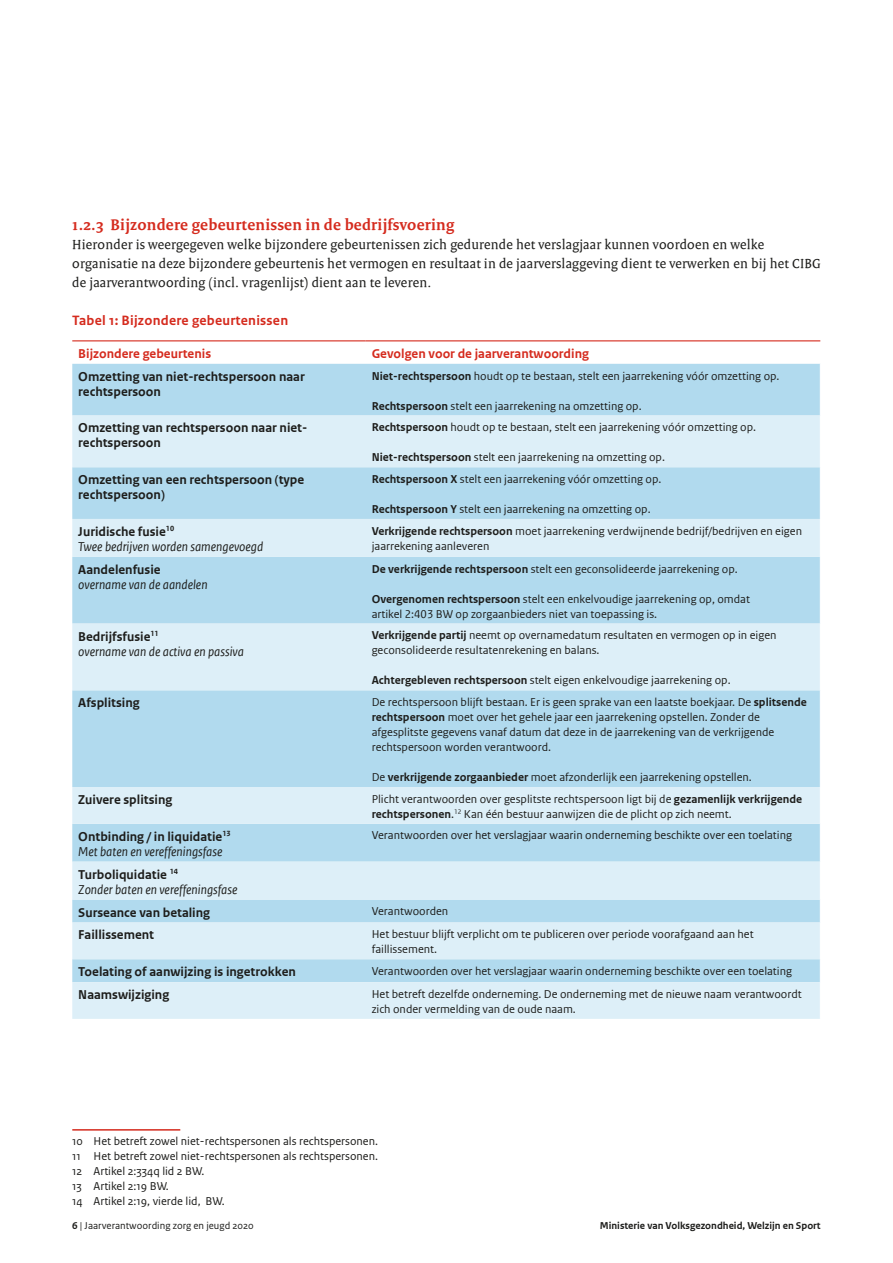
<style>
.page{position:relative;width:893px;height:1263px;background:#fff}
.page>*{position:absolute;margin:0;border:0;box-sizing:border-box;transform-origin:0 0}
.t1{font:700 16.5px "Rijksoverheid Serif";letter-spacing:.015em;color:#d52b1e}
.t2{font:14.25px/19.2px "Rijksoverheid Serif Web";letter-spacing:.015em;color:#1d1d1b}
.t3{font:700 14.25px "Rijksoverheid Sans Text";letter-spacing:.015em;color:#d52b1e}
.t4{font:700 13.5px/15px "Rijksoverheid Sans Web Text";color:#1d1d1b}
.t5{font:italic 13.5px/15px "Rijksoverheid Sans Web Text";color:#1d1d1b}
.t6{font:700 13.5px "Rijksoverheid Sans Web Text";color:#d52b1e}
.t7{font:12px/15px "Rijksoverheid Sans Web Text";color:#1d1d1b}
.t8{font:12px/15px "Rijksoverheid Sans Text";color:#1d1d1b}
.t9{font:700 10.5px "Rijksoverheid Sans Web Text";color:#1d1d1b}
.t10{font:10.5px "Rijksoverheid Sans Text";color:#1d1d1b}
.s1{font-weight:700}
.s2{font-weight:700;font-style:normal}
</style>
<div class="page">
<div style="left:72px;top:364px;width:748px;height:51px;background:#b1daee"></div>
<svg style="left:72px;top:415px;width:748px;height:604px;background:#c7e4f3"></svg>
<hr style="left:72px;top:340px;width:294px;height:1px;background:#d52b1e">
<hr style="left:366px;top:340px;width:454px;height:1px;background:#d52b1e">
<hr style="left:72px;top:1129px;width:108px;height:1px;background:#d52b1e">
<h1 class="t1" style="left:72px;top:214px;width:383px">1.2.3 Bijzondere gebeurtenissen in de bedrijfsvoering</h1>
<p class="t2" style="left:72px;top:234px;width:750px">Hieronder is weergegeven welke bijzondere gebeurtenissen zich gedurende het verslagjaar kunnen voordoen en welke organisatie na deze bijzondere gebeurtenis het vermogen en resultaat in de jaarverslaggeving dient te verwerken en bij het CIBG de jaarverantwoording (incl. vragenlijst) dient aan te leveren.</p>
<p class="t3" style="left:72px;top:313px;width:217px">Tabel 1: Bijzondere gebeurtenissen</p>
<p class="t6" style="left:78px;top:346px;width:134px">Bijzondere gebeurtenis</p>
<p class="t6" style="left:372px;top:346px;width:219px">Gevolgen voor de jaarverantwoording</p>
<p class="t4" style="left:78px;top:369px;width:228px">Omzetting van niet-rechtspersoon naar rechtspersoon</p>
<p class="t7" style="left:372px;top:368px;width:409px"><span class="s1">Niet-rechtspersoon</span> houdt op te bestaan, stelt een jaarrekening vóór omzetting op.</p>
<p class="t7" style="left:372px;top:398px;width:271px"><span class="s1">Rechtspersoon</span> stelt een jaarrekening na omzetting op.</p>
<p class="t4" style="left:78px;top:421px;width:231px">Omzetting van rechtspersoon naar niet&shy;rechtspersoon</p>
<p class="t7" style="left:372px;top:420px;width:386px"><span class="s1">Rechtspersoon</span> houdt op te bestaan, stelt een jaarrekening vóór omzetting op.</p>
<p class="t7" style="left:372px;top:450px;width:295px"><span class="s1">Niet-rechtspersoon</span> stelt een jaarrekening na omzetting op.</p>
<p class="t4" style="left:78px;top:472px;width:228px">Omzetting van een rechtspersoon (type rechtspersoon)</p>
<p class="t7" style="left:372px;top:471px;width:291px"><span class="s1">Rechtspersoon X</span> stelt een jaarrekening vóór omzetting op.</p>
<p class="t7" style="left:372px;top:501px;width:280px"><span class="s1">Rechtspersoon Y</span> stelt een jaarrekening na omzetting op.</p>
<p class="t5" style="left:78px;top:524px;width:187px"><span class="s2">Juridische fusie</span><sup>10<br></sup>Twee bedrijven worden samengevoegd</p>
<p class="t7" style="left:372px;top:523px;width:432px"><span class="s1">Verkrijgende rechtspersoon</span> moet jaarrekening verdwijnende bedrijf/bedrijven en eigen jaarrekening aanleveren</p>
<p class="t4" style="left:78px;top:562px;width:84px">Aandelenfusie</p>
<p class="t5" style="left:78px;top:577px;width:131px">overname van de aandelen</p>
<p class="t7" style="left:372px;top:561px;width:368px"><span class="s1">De verkrijgende rechtspersoon</span> stelt een geconsolideerde jaarrekening op.</p>
<p class="t7" style="left:372px;top:591px;width:380px"><span class="s1">Overgenomen rechtspersoon</span> stelt een enkelvoudige jaarrekening op, omdat artikel 2:403 BW op zorgaanbieders niet van toepassing is.</p>
<p class="t5" style="left:78px;top:629px;width:167px"><span class="s2">Bedrijfsfusie</span><sup>11<br></sup>overname van de activa en passiva</p>
<p class="t7" style="left:372px;top:628px;width:406px"><span class="s1">Verkrijgende partij</span> neemt op overnamedatum resultaten en vermogen op in eigen geconsolideerde resultatenrekening en balans.</p>
<p class="t7" style="left:372px;top:673px;width:360px"><span class="s1">Achtergebleven rechtspersoon</span> stelt eigen enkelvoudige jaarrekening op.</p>
<p class="t4" style="left:78px;top:695px;width:63px">Afsplitsing</p>
<p class="t7" style="left:372px;top:694px;width:437px">De rechtspersoon blijft bestaan. Er is geen sprake van een laatste boekjaar. De <span class="s1">splitsende rechtspersoon</span> moet over het gehele jaar een jaarrekening opstellen. Zonder de afgesplitste gegevens vanaf datum dat deze in de jaarrekening van de verkrijgende rechtspersoon worden verantwoord.</p>
<p class="t7" style="left:372px;top:769px;width:382px">De <span class="s1">verkrijgende zorgaanbieder</span> moet afzonderlijk een jaarrekening opstellen.</p>
<p class="t4" style="left:78px;top:792px;width:96px">Zuivere splitsing</p>
<p class="t7" style="left:372px;top:791px;width:432px">Plicht verantwoorden over gesplitste rechtspersoon ligt bij de <span class="s1">gezamenlijk verkrijgende rechtspersonen</span>.<sup>12</sup> Kan één bestuur aanwijzen die de plicht op zich neemt.</p>
<p class="t5" style="left:78px;top:829px;width:154px"><span class="s2">Ontbinding / in liquidatie</span><sup>13<br></sup>Met baten en vereffeningsfase</p>
<p class="t7" style="left:372px;top:828px;width:422px">Verantwoorden over het verslagjaar waarin onderneming beschikte over een toelating</p>
<p class="t5" style="left:78px;top:867px;width:161px"><span class="s2">Turboliquidatie</span> <sup>14<br></sup>Zonder baten en vereffeningsfase</p>
<p class="t4" style="left:78px;top:905px;width:133px">Surseance van betaling</p>
<p class="t7" style="left:372px;top:904px;width:78px">Verantwoorden</p>
<p class="t4" style="left:78px;top:928px;width:77px">Faillissement</p>
<p class="t7" style="left:372px;top:927px;width:383px">Het bestuur blijft verplicht om te publiceren over periode voorafgaand aan het faillissement.</p>
<p class="t4" style="left:78px;top:964px;width:219px">Toelating of aanwijzing is ingetrokken</p>
<p class="t7" style="left:372px;top:963px;width:422px">Verantwoorden over het verslagjaar waarin onderneming beschikte over een toelating</p>
<p class="t4" style="left:78px;top:987px;width:92px">Naamswijziging</p>
<p class="t7" style="left:372px;top:986px;width:432px">Het betreft dezelfde onderneming. De onderneming met de nieuwe naam verantwoordt zich onder vermelding van de oude naam.</p>
<p class="t8" style="left:72px;top:1133px;width:307px">10 Het betreft zowel niet-rechtspersonen als rechtspersonen.<br>11 Het betreft zowel niet-rechtspersonen als rechtspersonen.<br>12 Artikel 2:334q lid 2 BW.<br>13 Artikel 2:19 BW.<br>14 Artikel 2:19, vierde lid, BW.</p>
<p class="t10" style="left:72px;top:1219px;width:183px"><span class="s1">6</span> | Jaarverantwoording zorg en jeugd 2020</p>
<p class="t9" style="left:600px;top:1219px;width:222px">Ministerie van Volksgezondheid, Welzijn en Sport</p>
</div>
